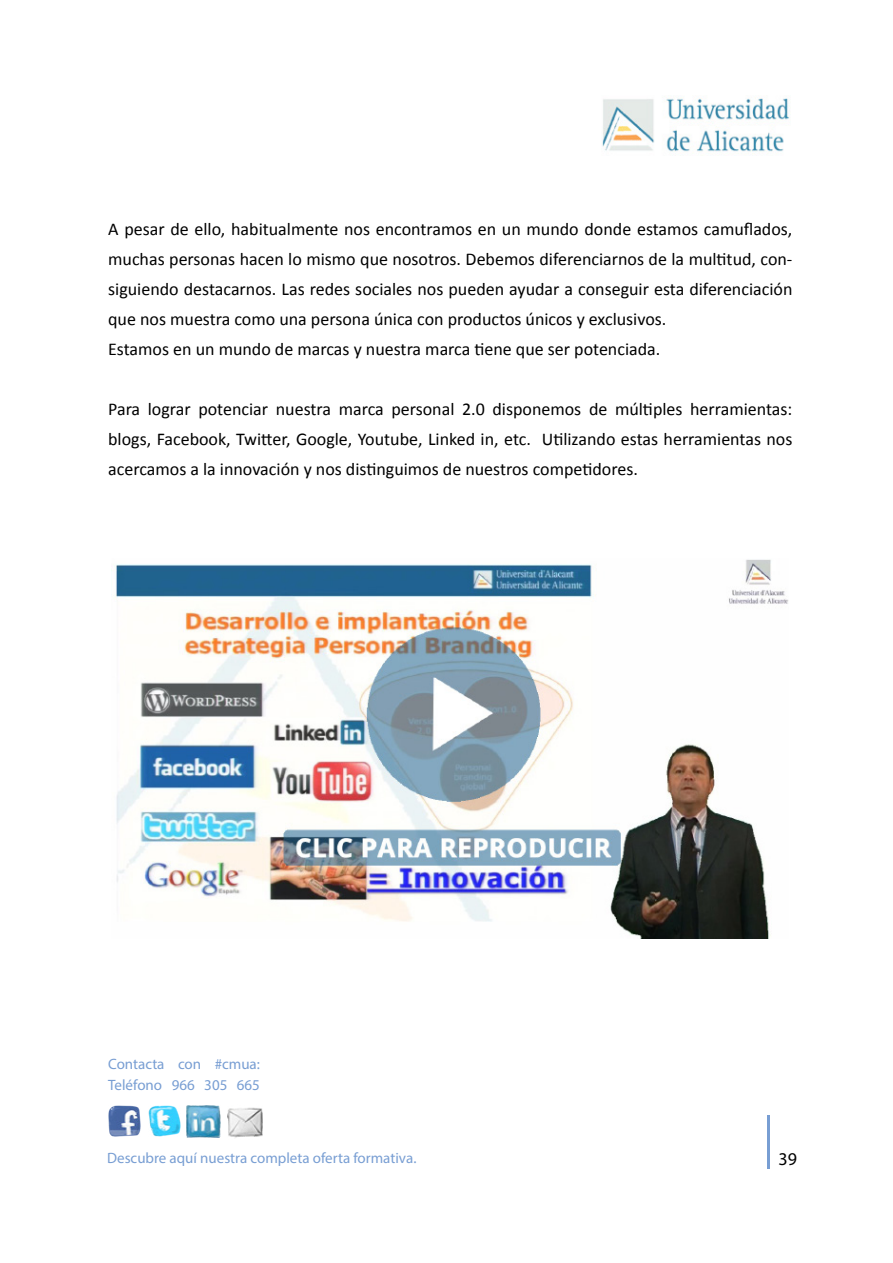
<style>
.page{position:relative;width:893px;height:1263px;background:#fff}
.page>*{position:absolute;margin:0;border:0;box-sizing:border-box;transform-origin:0 0}
.t1{font:18px/30px "Calibri";color:#000}
.t2{font:18px "Myriad Pro";color:#000}
.t3{font:15px/21.6px "Myriad Pro";color:#789ed3}
</style>
<div class="page">
<img style="left:602px;top:98px;width:188px;height:56px">
<img style="left:108px;top:1105px;width:32px;height:32px">
<img style="left:149px;top:1105px;width:31px;height:32px">
<img style="left:187px;top:1105px;width:33px;height:32px">
<img style="left:227px;top:1107px;width:35px;height:31px">
<hr style="left:767px;top:1116px;width:2px;height:53px;background:#789ed3">
<img style="left:115px;top:559px;width:674px;height:379px">
<p class="t1" style="left:108px;top:213px;width:686px">A pesar de ello, habitualmente nos encontramos en un mundo donde estamos camuflados, muchas personas hacen lo mismo que nosotros. Debemos diferenciarnos de la multitud, con&shy;siguiendo destacarnos. Las redes sociales nos pueden ayudar a conseguir esta diferenciación que nos muestra como una persona única con productos únicos y exclusivos.<br>Estamos en un mundo de marcas y nuestra marca tiene que ser potenciada.</p>
<p class="t1" style="left:108px;top:393px;width:686px;text-align:justify">Para lograr potenciar nuestra marca personal 2.0 disponemos de múltiples herramientas: blogs, Facebook, Twitter, Google, Youtube, Linked in, etc. Utilizando estas herramientas nos acercamos a la innovación y nos distinguimos de nuestros competidores.</p>
<p class="t3" style="left:108px;top:1053px;width:153px">Contacta con #cmua:<br>Teléfono 966 305 665</p>
<p class="t3" style="left:107px;top:1147px;width:311px">Descubre aquí nuestra completa oferta formativa.</p>
<p class="t2" style="left:778px;top:1148px;width:20px">39</p>
</div>
